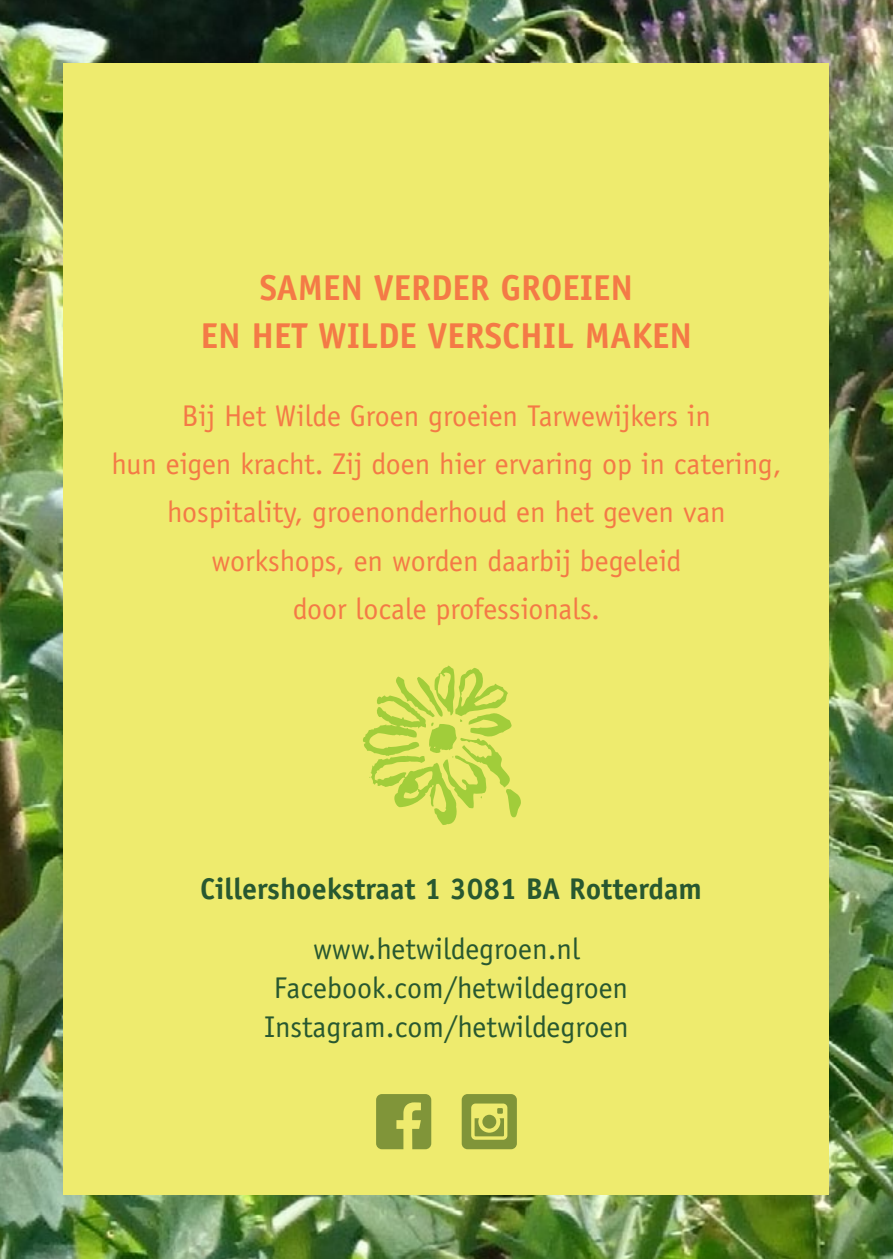
<style>
.page{position:relative;width:893px;height:1259px;background:#fff}
.page>*{position:absolute;margin:0;border:0;box-sizing:border-box;transform-origin:0 0}
.t1{font:700 36px/48px "Officina Sans Std";color:#f47a46;text-align:center}
.t2{font:30px/48px "Officina Sans Std";color:#f47a46;text-align:center}
.t3{font:30px/39px "Officina Sans Std";color:#285830;text-align:center}
.t4{font:700 30px "Officina Sans Std";color:#285830}
</style>
<div class="page">
<img style="left:0;top:0;width:893px;height:1259px">
<div style="left:64px;top:64px;width:765px;height:1131px;background:#eeeb6e"></div>
<svg style="left:462px;top:1094px;width:55px;height:55px"></svg>
<svg style="left:376px;top:1094px;width:55px;height:55px"></svg>
<svg style="left:363px;top:665px;width:158px;height:160px"></svg>
<p class="t1" style="left:201px;top:264px;width:493px">SAMEN VERDER GROEIEN<br>EN HET WILDE VERSCHIL MAKEN</p>
<p class="t2" style="left:111px;top:392px;width:672px">Bij Het Wilde Groen groeien Tarwewijkers in<br>hun eigen kracht. Zij doen hier ervaring op in catering, hospitality, groenonderhoud en het geven van workshops, en worden daarbij begeleid<br>door locale professionals.</p>
<p class="t4" style="left:200px;top:870px;width:503px">CILLERSHOEKSTRAAT 1 3081 BA ROTTERDAM</p>
<p class="t3" style="left:264px;top:929px;width:366px">www.hetwildegroen.nl<br>Facebook.com/hetwildegroen<br>Instagram.com/hetwildegroen</p>
</div>
